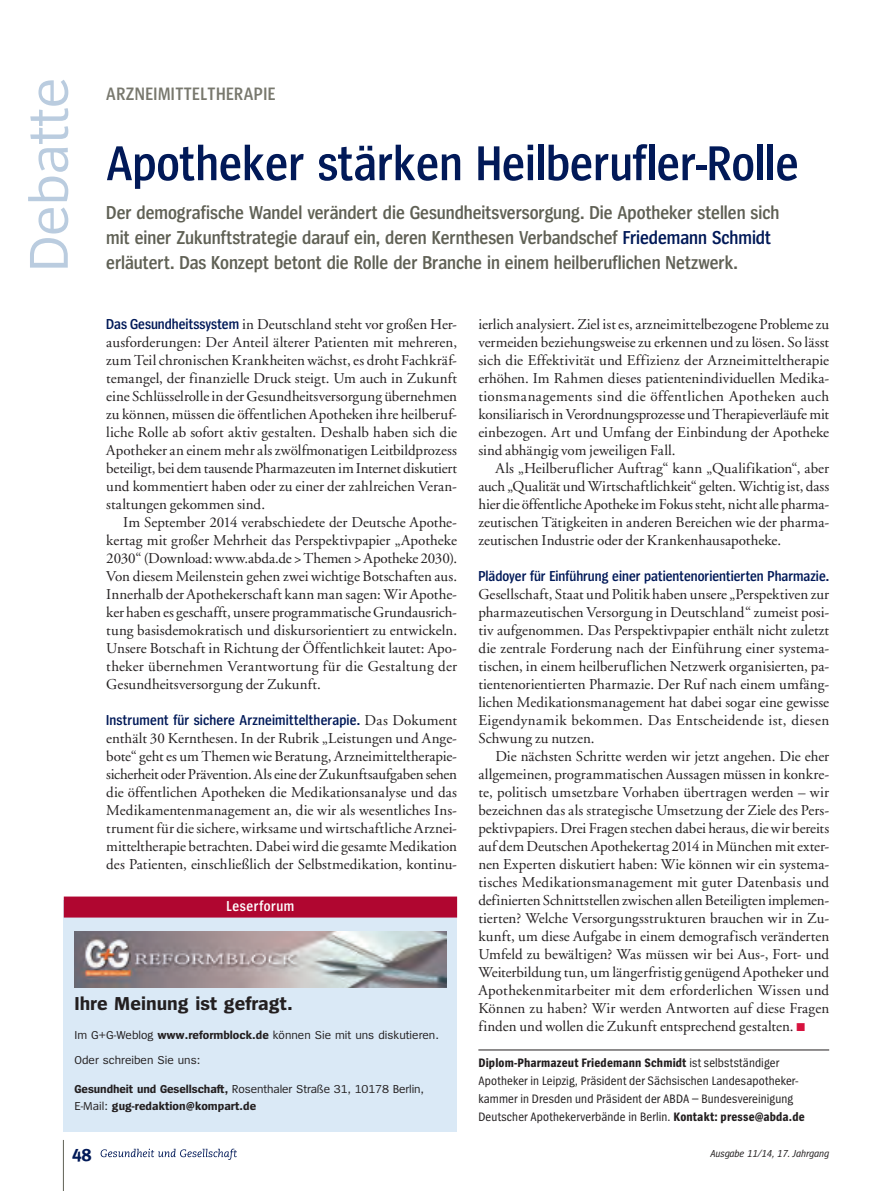
<style>
.page{position:relative;width:893px;height:1191px;background:#fff}
.page>*{position:absolute;margin:0;border:0;box-sizing:border-box;transform-origin:0 0}
.t1{font:57px "Spiegel";color:#baccdf}
.Deb-Head{font:600 51px "Spiegel Cd";color:#011958}
.Deb-Vorspann{font:600 19.5px/24.8px "Spiegel Cd";letter-spacing:-.005em;color:#606155}
.t2{font:700 19.5px "Spiegel";color:#231f20}
.Deb-Dachzeile{font:600 18.75px "Spiegel Cd";letter-spacing:.025em;color:#78786e}
.Deb-Fließ_oE{font:15px/18px "GG Garamond";letter-spacing:.005em;color:#231f20;text-align:justify}
.Deb-Fließ_mE{font:15px/18px "GG Garamond";letter-spacing:.005em;color:#231f20;text-align:justify}
.t3{font:600 15px "Spiegel Cd";letter-spacing:.035em;color:#fff}
.allg-Autorenzeile{font:12.75px/18px "Spiegel Cd";letter-spacing:.01em;color:#231f20}
.t4{font:700 12px/16.5px "Spiegel";color:#231f20}
.t5{font:12px "Spiegel";color:#231f20}
.t6{font:italic 10.5px "Spiegel Cd";color:#231f20}
.s1{color:#011958}
.s2{font-family:"Spiegel Cd";font-weight:600;color:#011958}
.s3{font-weight:700}
.s4{font-weight:400}
.s5{color:#d7123e}
</style>
<div class="page">
<hr style="left:63px;top:1140px;width:1px;height:51px;background:#606155">
<svg style="left:101px;top:1148px;width:136px;height:11px"></svg>
<hr style="left:478px;top:1049px;width:351px;height:1px;background:#231f20">
<div style="left:64px;top:899px;width:393px;height:232px;background:#dae9f6"></div>
<div style="left:64px;top:896px;width:393px;height:21px;background:#b00630"></div>
<img style="left:74px;top:931px;width:373px;height:56px">
<p class="t1" style="left:20px;top:272px;width:196px;rotate:-90deg">Debatte</p>
<p class="Deb-Dachzeile" style="left:106px;top:84px;width:171px">ARZNEIMITTELTHERAPIE</p>
<p class="Deb-Head" style="left:106px;top:138px;width:694px">Apotheker stärken Heilberufler-Rolle</p>
<p class="Deb-Vorspann" style="left:106px;top:201px;width:675px">Der demografische Wandel verändert die Gesundheitsversorgung. Die Apotheker stellen sich mit einer Zukunftstrategie darauf ein, deren Kernthesen Verbandschef <span class="s1">Friedemann Schmidt </span>erläutert. Das Konzept betont die Rolle der Branche in einem heilberuflichen Netzwerk.</p>
<p class="Deb-Fließ_oE" style="left:106px;top:315px;width:352px"><span class="s2">Das Gesundheitssystem</span> in Deutschland steht vor großen Her&shy;ausforderungen: Der Anteil älterer Patienten mit mehreren, zum Teil chronischen Krankheiten wächst, es droht Fachkräf&shy;temangel, der finanzielle Druck steigt. Um auch in Zukunft eine Schlüsselrolle in der Gesundheitsversorgung übernehmen zu können, müssen die öffentlichen Apotheken ihre heilberuf&shy;liche Rolle ab sofort aktiv gestalten. Deshalb haben sich die Apotheker an einem mehr als zwölfmonatigen Leitbildprozess beteiligt, bei dem tausende Pharmazeuten im Internet diskutiert und kommentiert haben oder zu einer der zahlreichen Veran&shy;staltungen gekommen sind.</p>
<p class="Deb-Fließ_mE" style="left:106px;top:513px;width:352px;text-indent:17px">Im September 2014 verabschiedete der Deutsche Apothe&shy;kertag mit großer Mehrheit das Perspektivpapier „Apotheke 2030“ (Download: www.abda.de &gt; Themen &gt; Apotheke 2030).<br>Von diesem Meilenstein gehen zwei wichtige Botschaften aus.<br>Innerhalb der Apothekerschaft kann man sagen: Wir Apothe&shy;ker haben es geschafft, unsere programmatische Grundausrich&shy;tung basisdemokratisch und diskursorientiert zu entwickeln.<br>Unsere Botschaft in Richtung der Öffentlichkeit lautet: Apo&shy;theker übernehmen Verantwortung für die Gestaltung der Gesundheitsversorgung der Zukunft.</p>
<p class="Deb-Fließ_oE" style="left:106px;top:711px;width:352px"><span class="s2">Instrument für sichere Arzneimitteltherapie.</span> Das Dokument enthält 30 Kernthesen. In der Rubrik „Leistungen und Ange&shy;bote“ geht es um Themen wie Beratung, Arzneimitteltherapie&shy;sicherheit oder Prävention. Als eine der Zukunftsaufgaben sehen die öffentlichen Apotheken die Medikationsanalyse und das Medikamentenmanagement an, die wir als wesentliches Ins&shy;trument für die sichere, wirksame und wirtschaftliche Arznei&shy;mitteltherapie betrachten. Dabei wird die gesamte Medikation des Patienten, einschließlich der Selbstmedikation, kontinu-</p>
<p class="t3" style="left:227px;top:898px;width:69px">Leserforum</p>
<p class="t2" style="left:74px;top:994px;width:220px">Ihre Meinung ist gefragt.</p>
<p class="t5" style="left:74px;top:1028px;width:366px">Im G+G-Weblog <span class="s3">www.reformblock.de</span> können Sie mit uns diskutieren.</p>
<p class="t5" style="left:74px;top:1054px;width:127px">Oder schreiben Sie uns:</p>
<p class="t4" style="left:74px;top:1081px;width:351px">Gesundheit und Gesellschaft, <span class="s4">Rosenthaler Straße 31, 10178 Berlin,<br>E-Mail:</span> gug-redaktion@kompart.de</p>
<p class="Deb-Fließ_oE" style="left:478px;top:315px;width:352px">ierlich analysiert. Ziel ist es, arzneimittelbezogene Probleme zu vermeiden beziehungsweise zu erkennen und zu lösen. So lässt sich die Effektivität und Effizienz der Arzneimitteltherapie erhöhen. Im Rahmen dieses patientenindividuellen Medika&shy;tionsmanagements sind die öffentlichen Apotheken auch konsiliarisch in Verordnungsprozesse und Therapieverläufe mit einbezogen. Art und Umfang der Einbindung der Apotheke sind abhängig vom jeweiligen Fall.</p>
<p class="Deb-Fließ_mE" style="left:478px;top:459px;width:352px;text-indent:17px">Als „Heilberuflicher Auftrag“ kann „Qualifikation“, aber auch „Qualität und Wirtschaftlichkeit“ gelten. Wichtig ist, dass hier die öffentliche Apotheke im Fokus steht, nicht alle pharma&shy;zeutischen Tätigkeiten in anderen Bereichen wie der pharma&shy;zeutischen Industrie oder der Krankenhausapotheke.</p>
<p class="Deb-Fließ_oE" style="left:478px;top:567px;width:352px"><span class="s2">Plädoyer für Einführung einer patientenorientierten Pharmazie.<br></span>Gesellschaft, Staat und Politik haben unsere „Perspektiven zur pharmazeutischen Versorgung in Deutschland“ zumeist posi&shy;tiv aufgenommen. Das Perspektivpapier enthält nicht zuletzt die zentrale Forderung nach der Einführung einer systema&shy;tischen, in einem heilberuflichen Netzwerk organisierten, pa&shy;tientenorientierten Pharmazie. Der Ruf nach einem umfäng&shy;lichen Medikationsmanagement hat dabei sogar eine gewisse Eigendynamik bekommen. Das Entscheidende ist, diesen Schwung zu nutzen.</p>
<p class="Deb-Fließ_mE" style="left:478px;top:747px;width:352px;text-indent:17px">Die nächsten Schritte werden wir jetzt angehen. Die eher allgemeinen, programmatischen Aussagen müssen in konkre&shy;te, politisch umsetzbare Vorhaben übertragen werden – wir bezeichnen das als strategische Umsetzung der Ziele des Pers&shy;pektivpapiers. Drei Fragen stechen dabei heraus, die wir bereits auf dem Deutschen Apothekertag 2014 in München mit exter&shy;nen Experten diskutiert haben: Wie können wir ein systema&shy;tisches Medikationsmanagement mit guter Datenbasis und definierten Schnittstellen zwischen allen Beteiligten implemen&shy;tierten? Welche Versorgungsstrukturen brauchen wir in Zu&shy;kunft, um diese Aufgabe in einem demografisch veränderten Umfeld zu bewältigen? Was müssen wir bei Aus-, Fort- und Weiterbildung tun, um längerfristig genügend Apotheker und Apothekenmitarbeiter mit dem erforderlichen Wissen und Können zu haben? Wir werden Antworten auf diese Fragen finden und wollen die Zukunft entsprechend gestalten. <span class="s5">√</span></p>
<p class="allg-Autorenzeile" style="left:478px;top:1054px;width:328px"><span class="s3">Diplom-Pharmazeut Friedemann Schmidt</span> ist selbstständiger Apotheker in Leipzig, Präsident der Sächsischen Landesapotheker&shy;kammer in Dresden und Präsident der ABDA – Bundesvereinigung Deutscher Apothekerverbände in Berlin. <span class="s3">Kontakt: presse@abda.de</span></p>
<p class="t6" style="left:710px;top:1148px;width:120px">Ausgabe 11/14, 17. Jahrgang</p>
</div>
